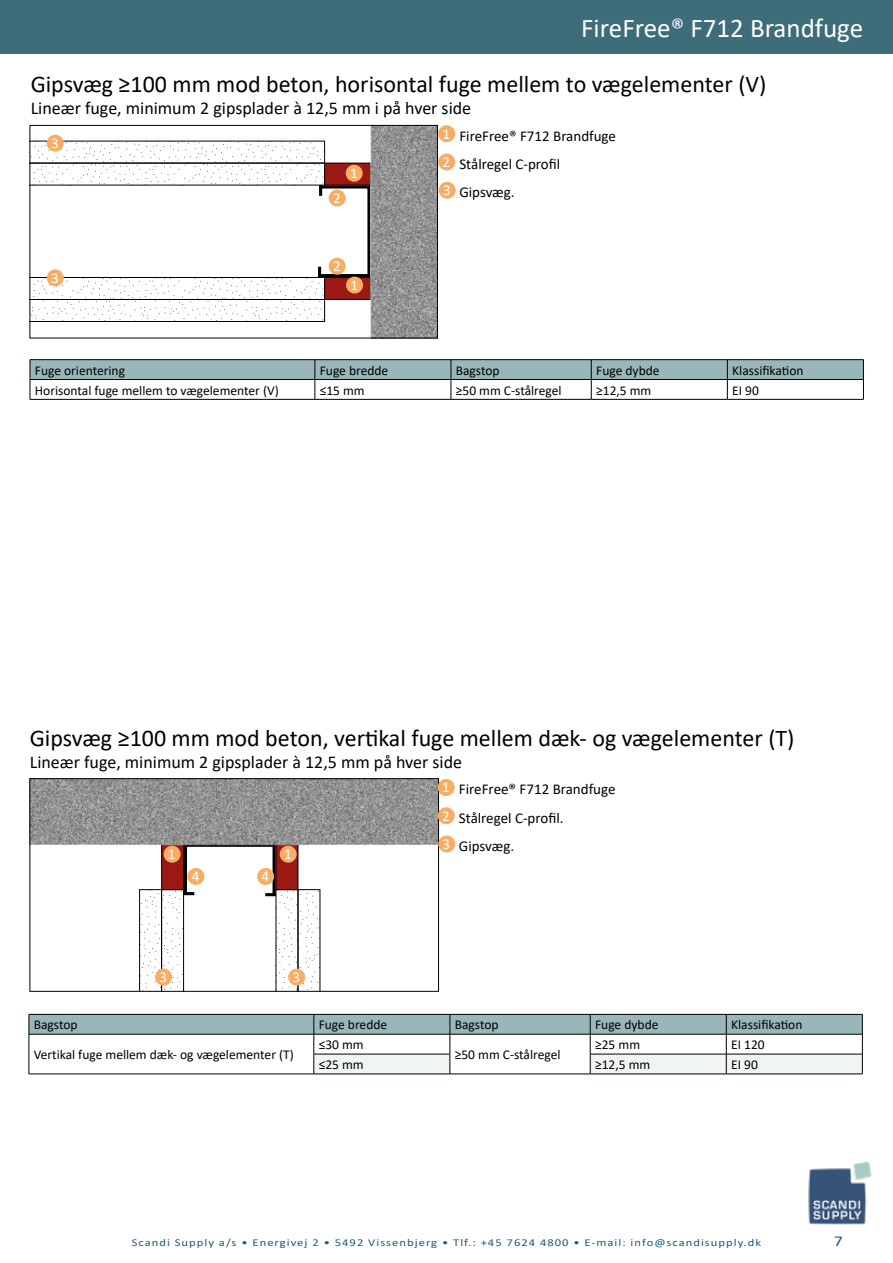
<style>
.page{position:relative;width:893px;height:1263px;background:#fff}
.page>*{position:absolute;margin:0;border:0;box-sizing:border-box;transform-origin:0 0}
.t1{font:27px "Calibri";color:#fff}
.t2{font:24px "Calibri";color:#020203}
.t3{font:18px "Calibri";color:#020203}
.t4{font:15px "Calibri";color:#000}
.t5{font:15px "Calibri";color:#020203}
.t6{font:15px "Calibri";color:#fff}
.t7{font:15px "Calibri";color:#1e5a7d;scale:1.2 1}
.t8{font:13.5px "Calibri";color:#000}
.t9{font:10.5px "Calibri";letter-spacing:.08em;color:#1e5a7d;scale:1.2 1}
</style>
<div class="page">
<svg style="left:32px;top:141px;width:282px;height:45px"></svg>
<svg style="left:32px;top:269px;width:282px;height:53px"></svg>
<img style="left:314px;top:127px;width:122px;height:209px">
<div style="left:30px;top:125px;width:408px;height:213px;border:1px solid #000"></div>
<div style="left:0;top:0;width:893px;height:54px;background:#3d6d79"></div>
<img style="left:808px;top:1161px;width:64px;height:64px">
<hr style="left:30px;top:359px;width:285px;height:1px;background:#000">
<hr style="left:315px;top:359px;width:136px;height:1px;background:#000">
<hr style="left:451px;top:359px;width:140px;height:1px;background:#000">
<hr style="left:591px;top:359px;width:136px;height:1px;background:#000">
<hr style="left:727px;top:359px;width:137px;height:1px;background:#000">
<svg style="left:30px;top:360px;width:834px;height:39px"></svg>
<hr style="left:30px;top:399px;width:285px;height:1px;background:#000">
<hr style="left:315px;top:399px;width:136px;height:1px;background:#000">
<hr style="left:451px;top:399px;width:140px;height:1px;background:#000">
<hr style="left:591px;top:399px;width:136px;height:1px;background:#000">
<hr style="left:727px;top:399px;width:137px;height:1px;background:#000">
<svg style="left:29px;top:1014px;width:834px;height:60px"></svg>
<hr style="left:29px;top:1074px;width:285px;height:1px;background:#000">
<hr style="left:314px;top:1074px;width:136px;height:1px;background:#000">
<hr style="left:450px;top:1074px;width:140px;height:1px;background:#000">
<hr style="left:590px;top:1074px;width:136px;height:1px;background:#000">
<hr style="left:726px;top:1074px;width:136px;height:1px;background:#000">
<svg style="left:139px;top:900px;width:46px;height:89px"></svg>
<svg style="left:275px;top:900px;width:45px;height:89px"></svg>
<img style="left:32px;top:780px;width:405px;height:120px">
<div style="left:30px;top:778px;width:409px;height:213px;border:1px solid #000"></div>
<div style="left:280px;top:846px;width:17px;height:17px;background:#f7ae64;border-radius:50%"></div>
<div style="left:164px;top:846px;width:17px;height:17px;background:#f7ae64;border-radius:50%"></div>
<div style="left:257px;top:868px;width:17px;height:17px;background:#f7ae64;border-radius:50%"></div>
<div style="left:187px;top:868px;width:17px;height:17px;background:#f7ae64;border-radius:50%"></div>
<div style="left:438px;top:125px;width:17px;height:17px;background:#f7ae64;border-radius:50%"></div>
<div style="left:438px;top:779px;width:17px;height:17px;background:#f7ae64;border-radius:50%"></div>
<div style="left:346px;top:277px;width:17px;height:17px;background:#f7ae64;border-radius:50%"></div>
<div style="left:346px;top:165px;width:17px;height:17px;background:#f7ae64;border-radius:50%"></div>
<div style="left:438px;top:153px;width:17px;height:17px;background:#f7ae64;border-radius:50%"></div>
<div style="left:438px;top:807px;width:17px;height:17px;background:#f7ae64;border-radius:50%"></div>
<div style="left:329px;top:258px;width:17px;height:17px;background:#f7ae64;border-radius:50%"></div>
<div style="left:329px;top:189px;width:17px;height:17px;background:#f7ae64;border-radius:50%"></div>
<div style="left:439px;top:182px;width:17px;height:17px;background:#f7ae64;border-radius:50%"></div>
<div style="left:438px;top:835px;width:17px;height:17px;background:#f7ae64;border-radius:50%"></div>
<div style="left:155px;top:969px;width:17px;height:17px;background:#f7ae64;border-radius:50%"></div>
<div style="left:288px;top:969px;width:17px;height:17px;background:#f7ae64;border-radius:50%"></div>
<div style="left:47px;top:135px;width:17px;height:17px;background:#f7ae64;border-radius:50%"></div>
<div style="left:47px;top:269px;width:17px;height:17px;background:#f7ae64;border-radius:50%"></div>
<h1 class="t1" style="left:581px;top:9px;width:283px">FireFree® F712 Brandfuge</h1>
<h2 class="t2" style="left:31px;top:67px;width:737px">Gipsvæg ≥100 mm mod beton, horisontal fuge mellem to vægelementer (V)</h2>
<h3 class="t3" style="left:31px;top:95px;width:442px">Lineær fuge, minimum 2 gipsplader à 12,5 mm i på hver side</h3>
<p class="t6" style="left:51px;top:133px;width:9px">3</p>
<p class="t6" style="left:51px;top:267px;width:9px">3</p>
<p class="t6" style="left:333px;top:187px;width:9px">2</p>
<p class="t6" style="left:350px;top:163px;width:9px">1</p>
<p class="t6" style="left:333px;top:256px;width:9px">2</p>
<p class="t6" style="left:350px;top:275px;width:9px">1</p>
<p class="t6" style="left:442px;top:123px;width:9px">1</p>
<p class="t5" style="left:459px;top:125px;width:158px">FireFree® F712 Brandfuge</p>
<p class="t6" style="left:443px;top:151px;width:9px">2</p>
<p class="t4" style="left:459px;top:154px;width:102px">Stålregel C-profil</p>
<p class="t6" style="left:443px;top:180px;width:9px">3</p>
<p class="t4" style="left:459px;top:182px;width:57px">Gipsvæg.</p>
<p class="t8" style="left:35px;top:361px;width:92px">Fuge orientering</p>
<p class="t8" style="left:320px;top:361px;width:70px">Fuge bredde</p>
<p class="t8" style="left:456px;top:361px;width:45px">Bagstop</p>
<p class="t8" style="left:596px;top:361px;width:65px">Fuge dybde</p>
<p class="t8" style="left:732px;top:361px;width:73px">Klassifikation</p>
<p class="t8" style="left:35px;top:381px;width:245px">Horisontal fuge mellem to vægelementer (V)</p>
<p class="t8" style="left:320px;top:381px;width:47px">≤15 mm</p>
<p class="t8" style="left:456px;top:381px;width:107px">≥50 mm C-stålregel</p>
<p class="t8" style="left:596px;top:381px;width:57px">≥12,5 mm</p>
<p class="t8" style="left:732px;top:381px;width:28px">EI 90</p>
<h2 class="t2" style="left:30px;top:722px;width:766px">Gipsvæg ≥100 mm mod beton, vertikal fuge mellem dæk- og vægelementer (T)</h2>
<h3 class="t3" style="left:30px;top:749px;width:434px">Lineær fuge, minimum 2 gipsplader à 12,5 mm på hver side</h3>
<p class="t6" style="left:168px;top:844px;width:9px">1</p>
<p class="t6" style="left:284px;top:844px;width:9px">1</p>
<p class="t6" style="left:192px;top:866px;width:9px">4</p>
<p class="t6" style="left:262px;top:866px;width:9px">4</p>
<p class="t6" style="left:159px;top:967px;width:9px">3</p>
<p class="t6" style="left:293px;top:967px;width:9px">3</p>
<p class="t6" style="left:442px;top:777px;width:9px">1</p>
<p class="t5" style="left:459px;top:779px;width:158px">FireFree® F712 Brandfuge</p>
<p class="t6" style="left:442px;top:805px;width:9px">2</p>
<p class="t4" style="left:459px;top:807px;width:106px">Stålregel C-profil.</p>
<p class="t6" style="left:443px;top:833px;width:9px">3</p>
<p class="t4" style="left:459px;top:835px;width:57px">Gipsvæg.</p>
<p class="t8" style="left:34px;top:1015px;width:45px">Bagstop</p>
<p class="t8" style="left:319px;top:1015px;width:70px">Fuge bredde</p>
<p class="t8" style="left:455px;top:1015px;width:45px">Bagstop</p>
<p class="t8" style="left:595px;top:1015px;width:65px">Fuge dybde</p>
<p class="t8" style="left:731px;top:1015px;width:73px">Klassifikation</p>
<p class="t8" style="left:34px;top:1045px;width:262px">Vertikal fuge mellem dæk- og vægelementer (T)</p>
<p class="t8" style="left:319px;top:1035px;width:47px">≤30 mm</p>
<p class="t8" style="left:595px;top:1035px;width:47px">≥25 mm</p>
<p class="t8" style="left:731px;top:1035px;width:35px">EI 120</p>
<p class="t8" style="left:455px;top:1045px;width:107px">≥50 mm C-stålregel</p>
<p class="t8" style="left:319px;top:1055px;width:47px">≤25 mm</p>
<p class="t8" style="left:595px;top:1055px;width:57px">≥12,5 mm</p>
<p class="t8" style="left:731px;top:1055px;width:28px">EI 90</p>
<p class="t9" style="left:132px;top:1235px;width:526px">Scandi Supply a/s • Energivej 2 • 5492 Vissenbjerg • Tlf.: +45 7624 4800 • E-mail: info@scandisupply.dk</p>
<p class="t7" style="left:834px;top:1230px;width:9px">7</p>
</div>
